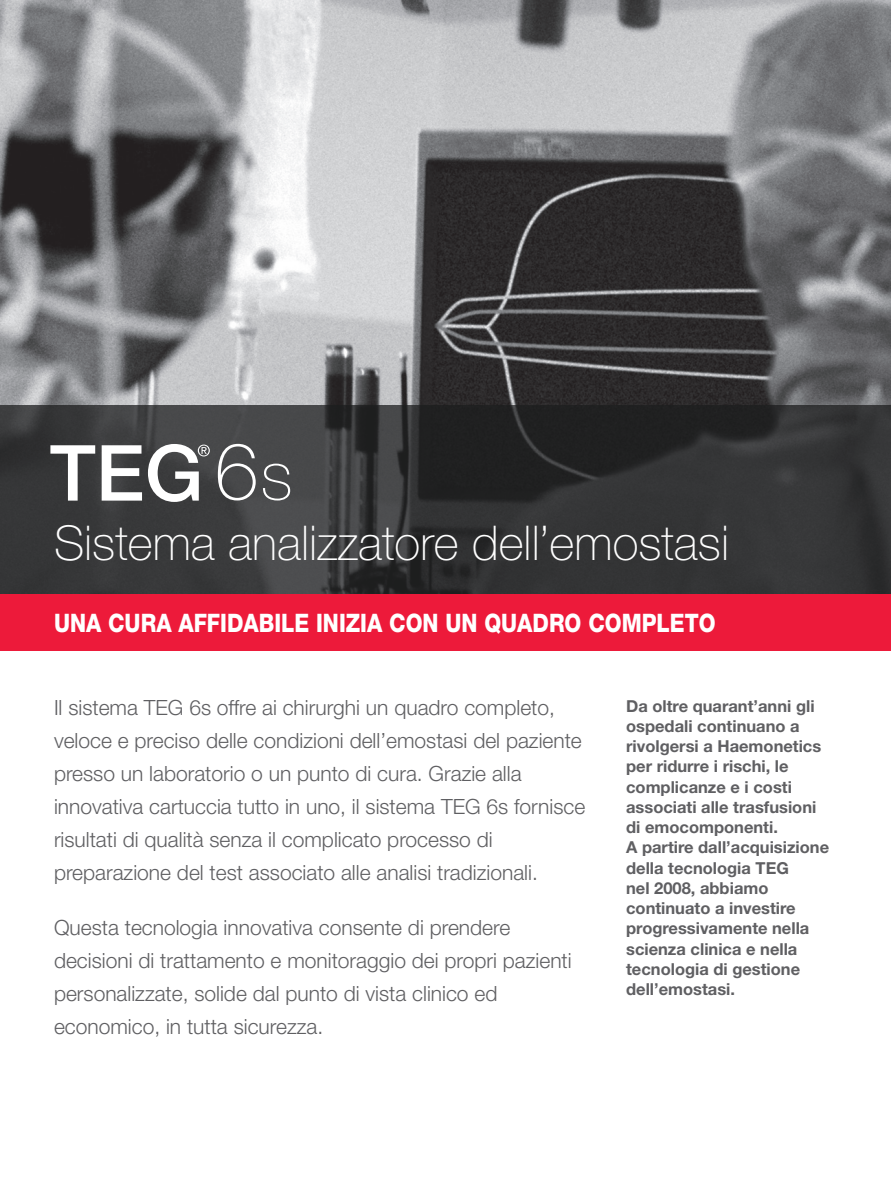
<style>
.page{position:relative;width:891px;height:1188px;background:#fff}
.page>*{position:absolute;margin:0;border:0;box-sizing:border-box;transform-origin:0 0}
.t1{font:100 48px "Helvetica Neue LT Std";color:#fff}
.t2{font:800 25.5px "Helvetica Neue LT Std";color:#fff;scale:.85 1}
.t3{font:300 21px/33px "Helvetica Neue LT Std";color:#5f5f62}
.t4{font:700 16.5px/20.2px "Helvetica Neue LT Std";color:#5f5f62}
</style>
<div class="page">
<img style="left:0;top:0;width:891px;height:405px">
<svg style="left:0;top:405px;width:891px;height:189px;background:#343436"></svg>
<svg style="left:50px;top:445px;width:45px;height:56px"></svg>
<svg style="left:102px;top:445px;width:40px;height:56px"></svg>
<svg style="left:148px;top:444px;width:62px;height:58px"></svg>
<svg style="left:218px;top:444px;width:38px;height:57px"></svg>
<svg style="left:263px;top:464px;width:27px;height:37px"></svg>
<div style="left:0;top:594px;width:891px;height:56px;background:#ed1a3a"></div>
<h1 class="t1" style="left:54px;top:515px;width:677px">Sistema analizzatore dell’emostasi</h1>
<p class="t2" style="left:54px;top:607px;width:780px">UNA CURA AFFIDABILE INIZIA CON UN QUADRO COMPLETO</p>
<p class="t3" style="left:54px;top:690px;width:533px">Il sistema TEG 6s offre ai chirurghi un quadro completo, veloce e preciso delle condizioni dell’emostasi del paziente presso un laboratorio o un punto di cura. Grazie alla innovativa cartuccia tutto in uno, il sistema TEG 6s fornisce risultati di qualità senza il complicato processo di preparazione del test associato alle analisi tradizionali.</p>
<p class="t3" style="left:54px;top:911px;width:519px">Questa tecnologia innovativa consente di prendere decisioni di trattamento e monitoraggio dei propri pazienti personalizzate, solide dal punto di vista clinico ed economico, in tutta sicurezza.</p>
<p class="t4" style="left:626px;top:695px;width:205px">Da oltre quarant’anni gli ospedali continuano a rivolgersi a Haemonetics per ridurre i rischi, le complicanze e i costi associati alle trasfusioni di emocomponenti.<br>A partire dall’acquisizione della tecnologia TEG<br>nel 2008, abbiamo continuato a investire progressivamente nella scienza clinica e nella tecnologia di gestione dell’emostasi.</p>
</div>
